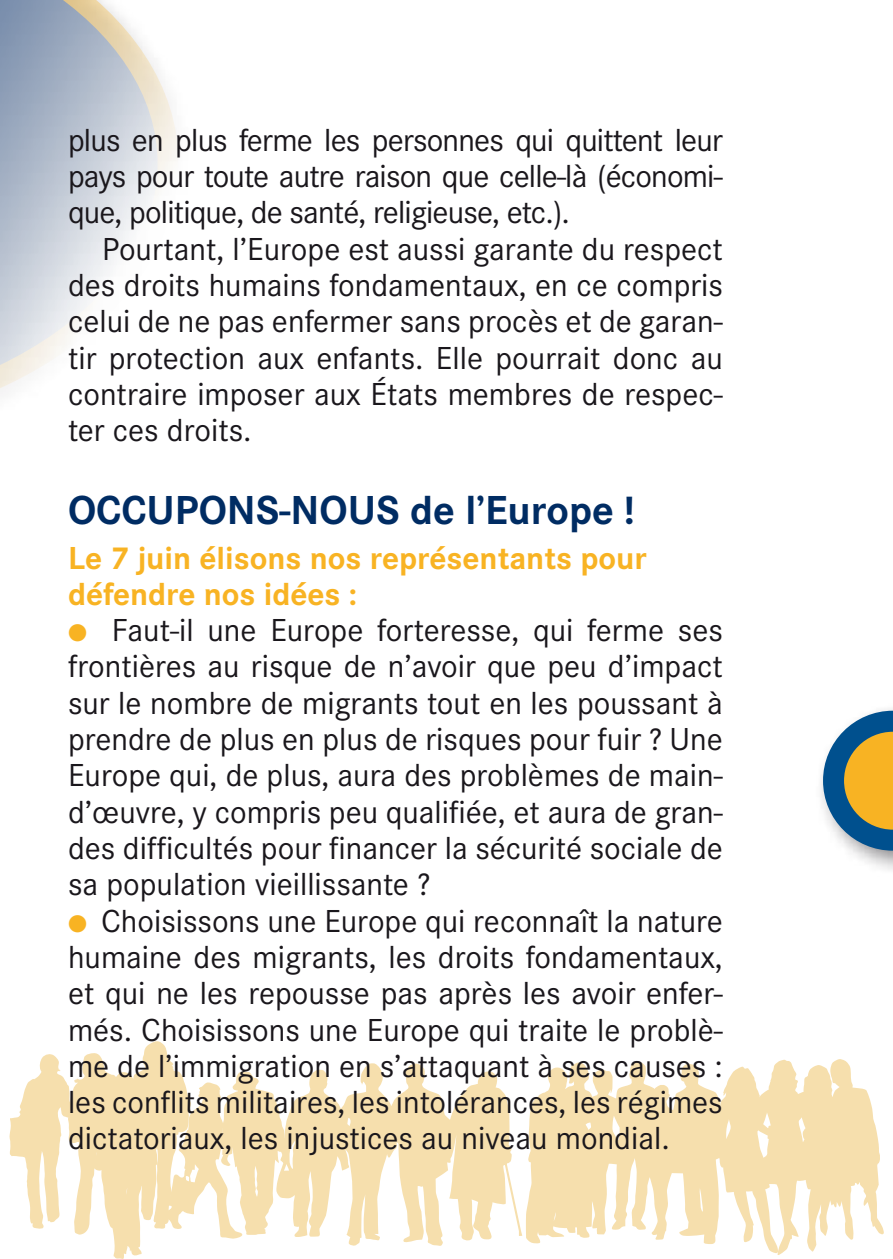
<style>
.page{position:relative;width:893px;height:1259px;background:#fff}
.page>*{position:absolute;margin:0;border:0;box-sizing:border-box;transform-origin:0 0}
.t1{font:700 42px "Corporate S";color:#002c63}
.t2{font:33px/36.3px "Corporate S";color:#1a171c;text-align:justify}
.t3{font:700 33px/36.3px "Corporate S";color:#f8b323}
.s1{color:#f8b323}
</style>
<div class="page">
<svg style="left:0;top:0;width:178px;height:394px"></svg>
<svg style="left:9px;top:1041px;width:875px;height:218px"></svg>
<div style="left:812px;top:700px;width:81px;height:176px;background:#1a171c;opacity:.5"></div>
<svg style="left:823px;top:710px;width:70px;height:140px"></svg>
<p class="t2" style="left:68px;top:122px;width:656px">plus en plus ferme les personnes qui quittent leur pays pour toute autre raison que celle-là (économi&shy;que, politique, de santé, religieuse, etc.).</p>
<p class="t2" style="left:68px;top:231px;width:656px;text-indent:34px">Pourtant, l’Europe est aussi garante du respect des droits humains fondamentaux, en ce compris celui de ne pas enfermer sans procès et de garan&shy;tir protection aux enfants. Elle pourrait donc au contraire imposer aux états membres de respec&shy;ter ces droits.</p>
<p class="t1" style="left:68px;top:485px;width:106px">OCCUPONS</p>
<p class="t1" style="left:280px;top:485px;width:39px">-NOUS</p>
<p class="t1" style="left:410px;top:485px;width:226px">de l’Europe !</p>
<p class="t3" style="left:68px;top:540px;width:580px">Le 7 juin élisons nos représentants pour défendre nos idées :</p>
<p class="t2" style="left:68px;top:612px;width:656px"><span class="s1">●</span> Faut-il une Europe forteresse, qui ferme ses frontières au risque de n’avoir que peu d’impact sur le nombre de migrants tout en les poussant à prendre de plus en plus de risques pour fuir ? Une Europe qui, de plus, aura des problèmes de main&shy;d’œuvre, y compris peu qualifiée, et aura de gran&shy;des difficultés pour financer la sécurité sociale de sa population vieillissante ?</p>
<p class="t2" style="left:68px;top:903px;width:656px"><span class="s1">●</span> Choisissons une Europe qui reconnaît la nature humaine des migrants, les droits fondamentaux, et qui ne les repousse pas après les avoir enfer&shy;més. Choisissons une Europe qui traite le problè&shy;me de l’immigration en s’attaquant à ses causes : les conflits militaires, les intolérances, les régimes dictatoriaux, les injustices au niveau mondial.</p>
</div>
